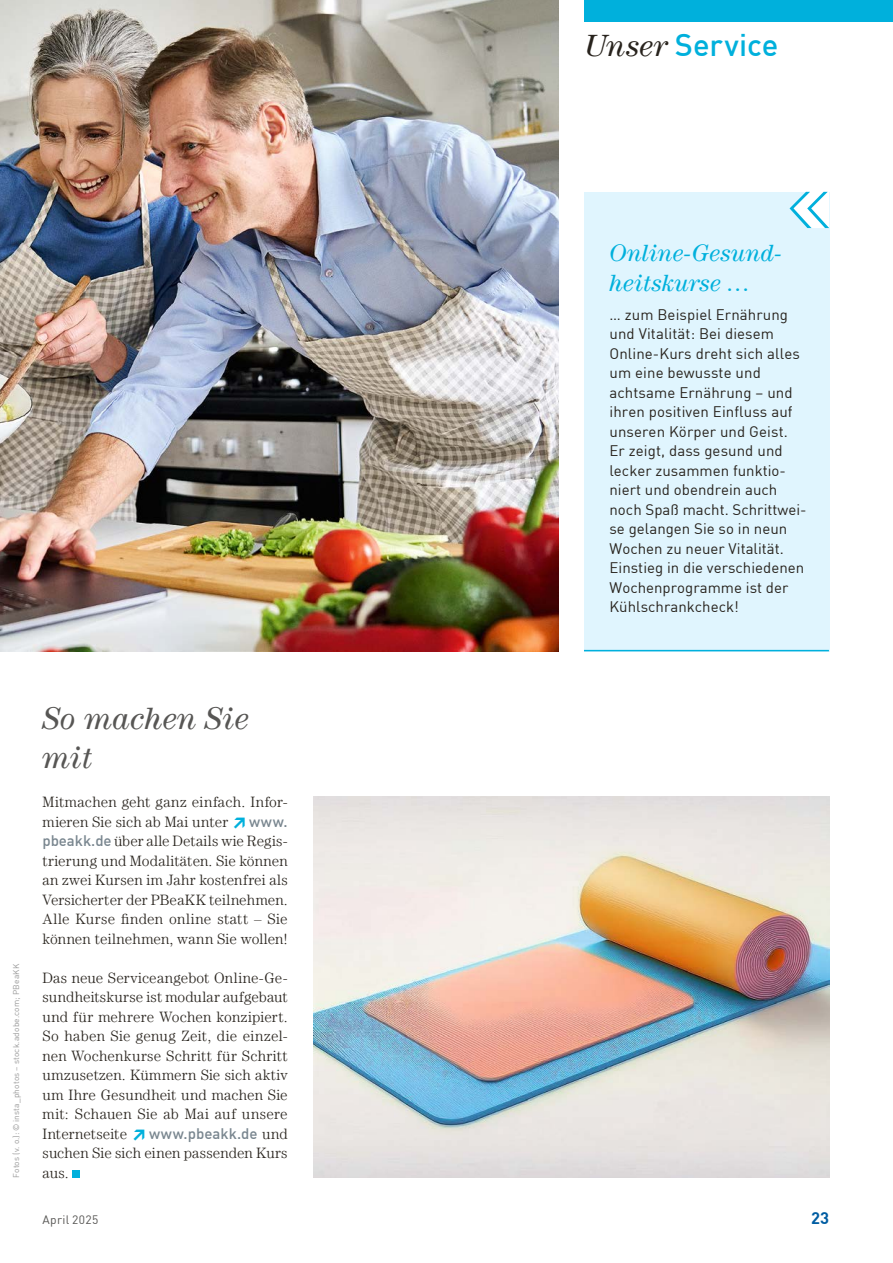
<style>
.page{position:relative;width:893px;height:1263px;background:#fff}
.page>*{position:absolute;margin:0;border:0;box-sizing:border-box;transform-origin:0 0}
.Inhalt_H3-_Überschrift_2_Ebene_21pt{font:italic 31.5px/39px "Century LT";letter-spacing:.005em;color:#575654}
.Musterseiten_H1-_Rubrik_DIN_Medium{font:500 30.75px "DIN";color:#00b0dc}
.Inhalt_H3-_Infokasten-Überschrift_16pt{font:italic 24px/30px "Century LT";letter-spacing:.005em;color:#00b0dc}
.t1{font:700 16.5px "DIN";color:#005da2}
.Inhalt_p-Fließtext_10pt{font:300 15px/19.5px "Century LT";letter-spacing:.005em;color:#28231d;text-align:justify}
.Inhalt_p-_Info-Fließtext_10_pt{font:15px/19.5px "DIN";letter-spacing:.005em;color:#28231d}
.t2{font:12px "DIN";letter-spacing:.03em;color:#575654}
.t3{font:8.25px "DIN";letter-spacing:.025em;color:#989898}
.s1{font-family:"Century LT";font-weight:400;font-style:italic;color:#28231d}
.s2{font-family:"DIN";font-weight:900;color:#00b0dc}
.s3{font-family:"DIN";font-weight:500;color:#79868f}
</style>
<div class="page">
<div style="left:72px;top:1170px;width:8px;height:8px;background:#00b0dc"></div>
<img style="left:0;top:0;width:558px;height:651px">
<img style="left:313px;top:796px;width:516px;height:382px">
<div style="left:584px;top:192px;width:245px;height:459px;background:#e0f5fe"></div>
<svg style="left:789px;top:192px;width:40px;height:36px"></svg>
<hr style="left:584px;top:650px;width:245px;height:1px;background:#00b0dc">
<div style="left:585px;top:0;width:308px;height:21px;background:#00b0dc"></div>
<h1 class="Musterseiten_H1-_Rubrik_DIN_Medium" style="left:585px;top:31px;width:195px"><span class="s1">Unser</span> Service</h1>
<h3 class="Inhalt_H3-_Infokasten-Überschrift_16pt" style="left:609px;top:238px;width:174px">Online-Gesund&shy;heitskurse …</h3>
<p class="Inhalt_p-_Info-Fließtext_10_pt" style="left:609px;top:306px;width:199px">… zum Beispiel Ernährung und Vitalität: Bei diesem<br>Online-Kurs dreht sich alles um eine bewusste und achtsame Ernährung – und ihren positiven Einfluss auf unseren Körper und Geist.<br>Er zeigt, dass gesund und lecker zusammen funktio&shy;niert und obendrein auch noch Spaß macht. Schrittwei&shy;se gelangen Sie so in neun<br>Wochen zu neuer Vitalität.<br>Einstieg in die verschiedenen<br>Wochenprogramme ist der<br>Kühlschrankcheck!</p>
<p class="t3" style="left:12px;top:1178px;width:216px;rotate:-90deg">Fotos (v. o.): ©insta_photos – stock.adobe.com; PBeaKK</p>
<h3 class="Inhalt_H3-_Überschrift_2_Ebene_21pt" style="left:43px;top:699px;width:208px">So machen Sie mit</h3>
<p class="Inhalt_p-Fließtext_10pt" style="left:43px;top:792px;width:247px">Mitmachen geht ganz einfach. Infor&shy;mieren Sie sich ab Mai unter <span class="s2">≥</span><span class="s3">www. pbeakk.de</span> über alle Details wie Regis&shy;trierung und Modalitäten. Sie können an zwei Kursen im Jahr kostenfrei als Versicherter der PBeaKK teilnehmen.<br>Alle Kurse finden online statt – Sie können teilnehmen, wann Sie wollen!</p>
<p class="Inhalt_p-Fließtext_10pt" style="left:43px;top:968px;width:247px">Das neue Serviceangebot Online-Ge&shy;sundheitskurse ist modular aufgebaut und für mehrere Wochen konzipiert.<br>So haben Sie genug Zeit, die einzel&shy;nen Wochenkurse Schritt für Schritt umzusetzen. Kümmern Sie sich aktiv um Ihre Gesundheit und machen Sie mit: Schauen Sie ab Mai auf unsere Internetseite <span class="s2">≥</span><span class="s3">www.pbeakk.de</span> und suchen Sie sich einen passenden Kurs aus.</p>
<p class="t2" style="left:43px;top:1215px;width:57px">April 2025</p>
<p class="t1" style="left:811px;top:1210px;width:20px">23</p>
</div>
